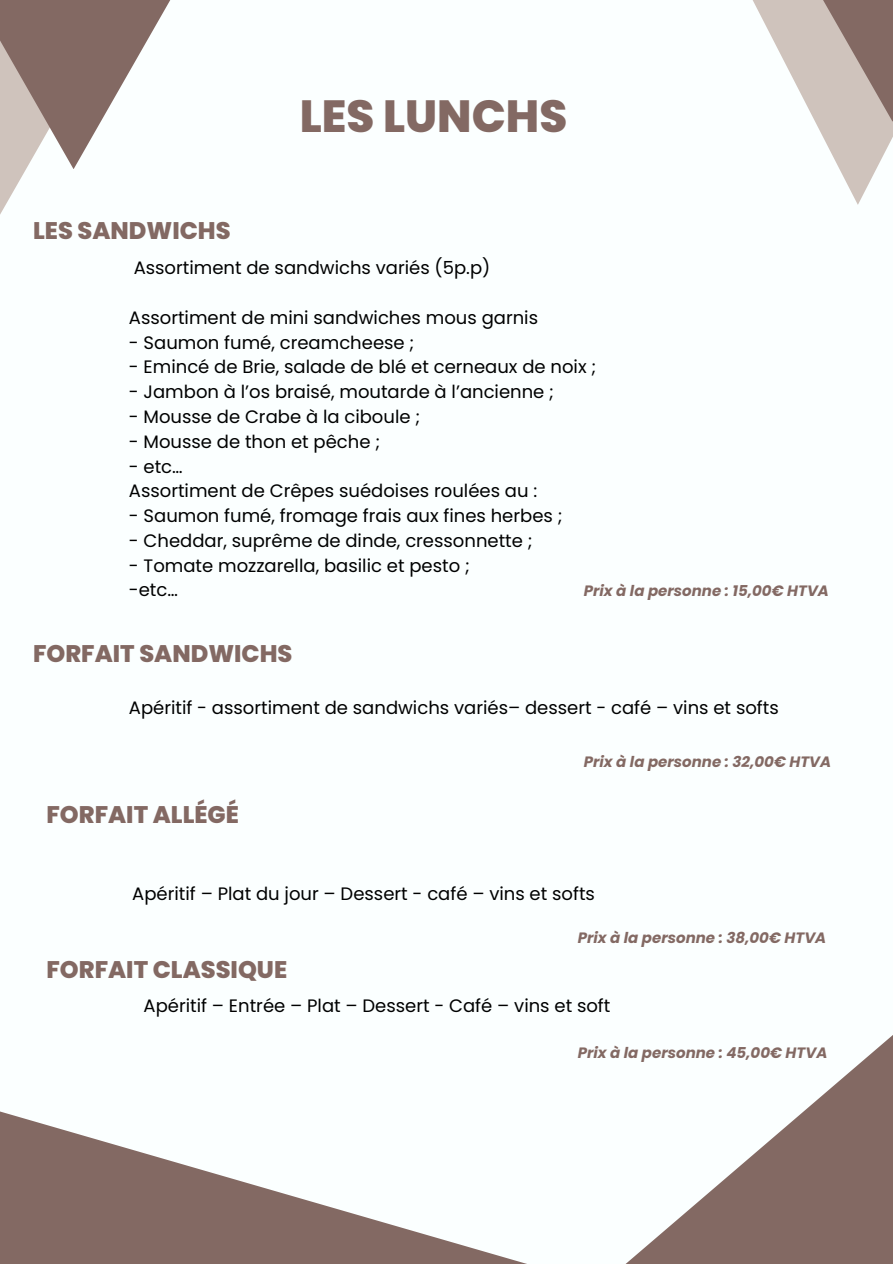
<style>
.page{position:relative;width:893px;height:1264px;background:#fff}
.page>*{position:absolute;margin:0;border:0;box-sizing:border-box;transform-origin:0 0}
.t1{font:800 45px "Poppins";color:#836963}
.t2{font:800 24px "Poppins";color:#836963}
.t3{font:18px/24.8px "Poppins";color:#000}
.t4{font:italic 700 15px "Poppins";color:#836963}
</style>
<div class="page">
<div style="left:0;top:0;width:892px;height:1263px;background:#fbffff"></div>
<svg style="left:627px;top:1036px;width:265px;height:227px"></svg>
<svg style="left:0;top:1111px;width:524px;height:152px"></svg>
<svg style="left:753px;top:0;width:139px;height:205px"></svg>
<svg style="left:758px;top:0;width:134px;height:122px;fill:#cfc3bc"></svg>
<svg style="left:0;top:169px;width:26px;height:46px"></svg>
<svg style="left:0;top:0;width:171px;height:169px;fill:#836963"></svg>
<h1 class="t1" style="left:300px;top:85px;width:269px">LES LUNCHS</h1>
<p class="t2" style="left:33px;top:213px;width:199px">LES SANDWICHS</p>
<h2 class="t3" style="left:134px;top:256px;width:358px">Assortiment de sandwichs variés (5p.p)</h2>
<h3 class="t3" style="left:129px;top:305px;width:410px">Assortiment de mini sandwiches mous garnis</h3>
<h3 class="t3" style="left:129px;top:330px;width:287px">- Saumon fumé, creamcheese ;</h3>
<h3 class="t3" style="left:129px;top:355px;width:469px">- Emincé de Brie, salade de blé et cerneaux de noix ;</h3>
<h3 class="t3" style="left:129px;top:379px;width:426px">- Jambon à l’os braisé, moutarde à l’ancienne ;</h3>
<h3 class="t3" style="left:129px;top:404px;width:293px">- Mousse de Crabe à la ciboule ;</h3>
<h3 class="t3" style="left:129px;top:429px;width:253px">- Mousse de thon et pêche ;</h3>
<h3 class="t3" style="left:129px;top:454px;width:410px">- etc…<br>Assortiment de Crêpes suédoises roulées au :</h3>
<h3 class="t3" style="left:129px;top:503px;width:435px">- Saumon fumé, fromage frais aux fines herbes ;</h3>
<h3 class="t3" style="left:129px;top:528px;width:405px">- Cheddar, suprême de dinde, cressonnette ;</h3>
<h3 class="t3" style="left:129px;top:553px;width:342px">- Tomate mozzarella, basilic et pesto ; -etc…</h3>
<p class="t4" style="left:583px;top:580px;width:247px">Prix à la personne : 15,00€ HTVA</p>
<h2 class="t2" style="left:33px;top:637px;width:261px">FORFAIT SANDWICHS</h2>
<h3 class="t3" style="left:129px;top:695px;width:651px">Apéritif - assortiment de sandwichs variés– dessert - café – vins et softs</h3>
<h3 class="t4" style="left:583px;top:751px;width:249px">Prix à la personne : 32,00€ HTVA</h3>
<p class="t2" style="left:46px;top:798px;width:194px">FORFAIT ALLÉGÉ</p>
<h2 class="t3" style="left:132px;top:881px;width:464px">Apéritif – Plat du jour – Dessert - café – vins et softs</h2>
<h3 class="t4" style="left:577px;top:926px;width:250px">Prix à la personne : 38,00€ HTVA</h3>
<p class="t2" style="left:46px;top:953px;width:242px">FORFAIT CLASSIQUE</p>
<h2 class="t3" style="left:144px;top:993px;width:468px">Apéritif – Entrée – Plat – Dessert - Café – vins et soft</h2>
<h3 class="t4" style="left:577px;top:1041px;width:251px">Prix à la personne : 45,00€ HTVA</h3>
</div>
